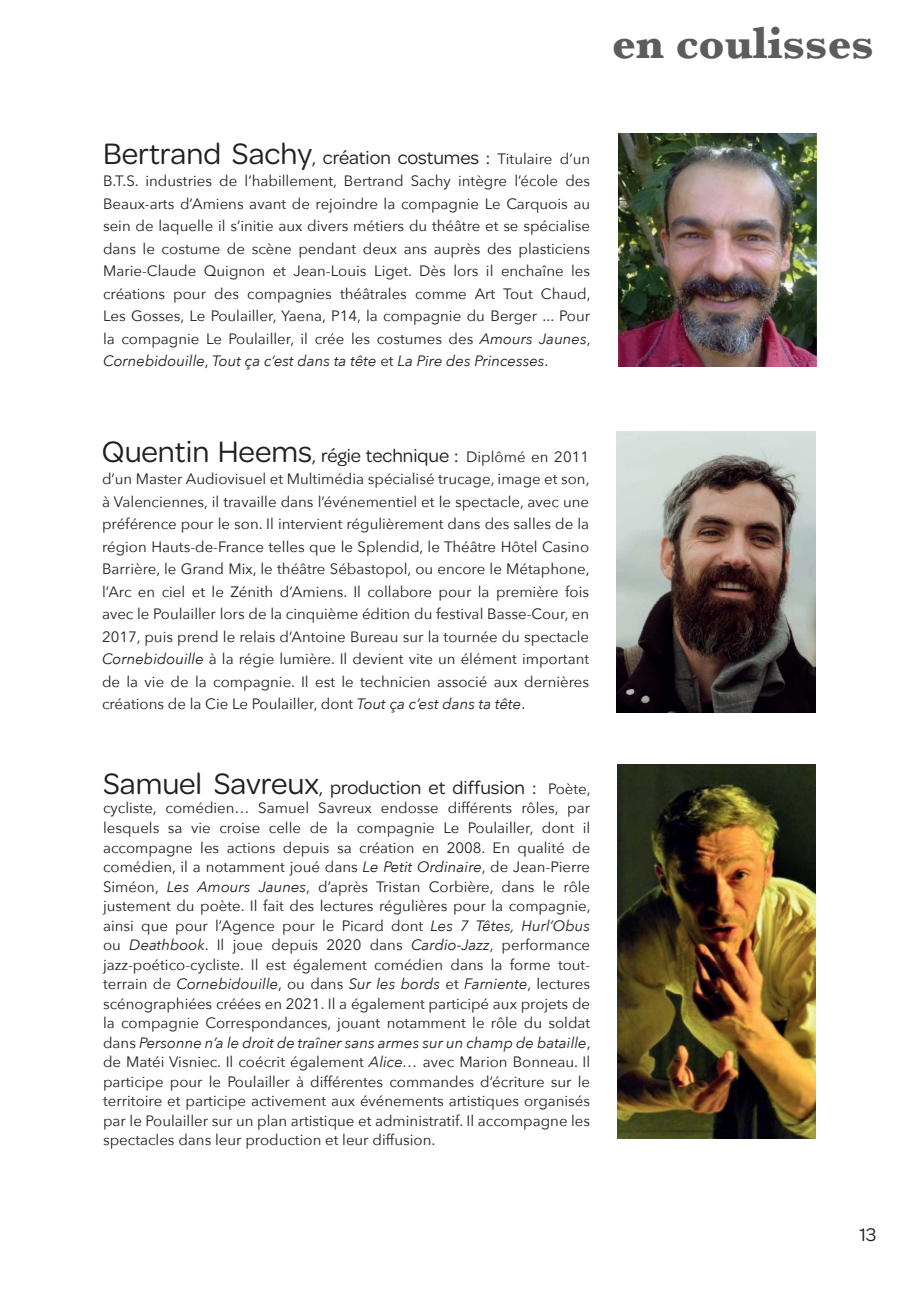
<style>
.page{position:relative;width:919px;height:1289px;background:#fff}
.page>*{position:absolute;margin:0;border:0;box-sizing:border-box;transform-origin:0 0}
.t1{font:700 46.5px "Baskerville";color:#5c5c5f}
.t2{font:19.5px "Omnes";color:#231f20}
.t3{font:15px/22.5px "Avenir Next";color:#231f20;text-align:justify}
.s1{font-size:31.5px}
.s2{font-family:"Avenir Next";font-size:15px}
.s3{font-style:italic}
</style>
<div class="page">
<img style="left:616px;top:432px;width:199px;height:280px">
<img style="left:619px;top:134px;width:197px;height:232px">
<img style="left:617px;top:764px;width:198px;height:374px">
<h1 class="t1" style="left:611px;top:10px;width:264px">en coulisses</h1>
<h2 class="t2" style="left:103px;top:144px;width:488px"><span class="s1">Bertrand Sachy</span>, création costumes : <span class="s2">Titulaire d’un</span></h2>
<p class="t3" style="left:103px;top:169px;width:489px">B.T.S. industries de l’habillement, Bertrand Sachy intègre l’école des Beaux-arts d’Amiens avant de rejoindre la compagnie Le Carquois au sein de laquelle il s’initie aux divers métiers du théâtre et se spécialise dans le costume de scène pendant deux ans auprès des plasticiens Marie-Claude Quignon et Jean-Louis Liget. Dès lors il enchaîne les créations pour des compagnies théâtrales comme Art Tout Chaud, Les Gosses, Le Poulailler, Yaena, P14, la compagnie du Berger ... Pour la compagnie Le Poulailler, il crée les costumes des <span class="s3">Amours Jaunes</span>, <span class="s3">Cornebidouille</span>, <span class="s3">Tout ça c’est dans ta tête</span> et <span class="s3">La Pire des Princesses</span>.</p>
<h2 class="t2" style="left:102px;top:442px;width:488px"><span class="s1">Quentin Heems</span>, régie technique : <span class="s2">Diplômé en 2011</span></h2>
<p class="t3" style="left:102px;top:467px;width:489px">d’un Master Audiovisuel et Multimédia spécialisé trucage, image et son, à Valenciennes, il travaille dans l’événementiel et le spectacle, avec une préférence pour le son. Il intervient régulièrement dans des salles de la région Hauts-de-France telles que le Splendid, le Théâtre Hôtel Casino Barrière, le Grand Mix, le théâtre Sébastopol, ou encore le Métaphone, l’Arc en ciel et le Zénith d’Amiens. Il collabore pour la première fois avec le Poulailler lors de la cinquième édition du festival Basse-Cour, en 2017, puis prend le relais d’Antoine Bureau sur la tournée du spectacle <span class="s3">Cornebidouille</span> à la régie lumière. Il devient vite un élément important de la vie de la compagnie. Il est le technicien associé aux dernières créations de la Cie Le Poulailler, dont <span class="s3">Tout ça c’est dans ta tête</span>.</p>
<h2 class="t2" style="left:103px;top:774px;width:489px"><span class="s1">Samuel Savreux</span>, production et diffusion : <span class="s2">Poète,</span></h2>
<p class="t3" style="left:103px;top:797px;width:489px;line-height:19.5px">cycliste, comédien… Samuel Savreux endosse différents rôles, par lesquels sa vie croise celle de la compagnie Le Poulailler, dont il accompagne les actions depuis sa création en 2008. En qualité de comédien, il a notamment joué dans <span class="s3">Le Petit Ordinaire</span>, de Jean-Pierre Siméon, <span class="s3">Les Amours Jaunes</span>, d’après Tristan Corbière, dans le rôle justement du poète. Il fait des lectures régulières pour la compagnie, ainsi que pour l’Agence pour le Picard dont <span class="s3">Les 7 Têtes, Hurl’Obus </span>ou <span class="s3">Deathbook</span>. Il joue depuis 2020 dans <span class="s3">Cardio-Jazz</span>, performance jazz-poético-cycliste. Il est également comédien dans la forme tout&shy;terrain de <span class="s3">Cornebidouille</span>, ou dans <span class="s3">Sur les bords</span> et <span class="s3">Farniente</span>, lectures scénographiées créées en 2021. Il a également participé aux projets de la compagnie Correspondances, jouant notamment le rôle du soldat dans <span class="s3">Personne n’a le droit de traîner sans armes sur un champ de bataille</span>, de Matéi Visniec. Il coécrit également <span class="s3">Alice…</span> avec Marion Bonneau. Il participe pour le Poulailler à différentes commandes d’écriture sur le territoire et participe activement aux événements artistiques organisés par le Poulailler sur un plan artistique et administratif. Il accompagne les spectacles dans leur production et leur diffusion.</p>
<h2 class="t2" style="left:859px;top:1221px;width:18px">13</h2>
</div>
